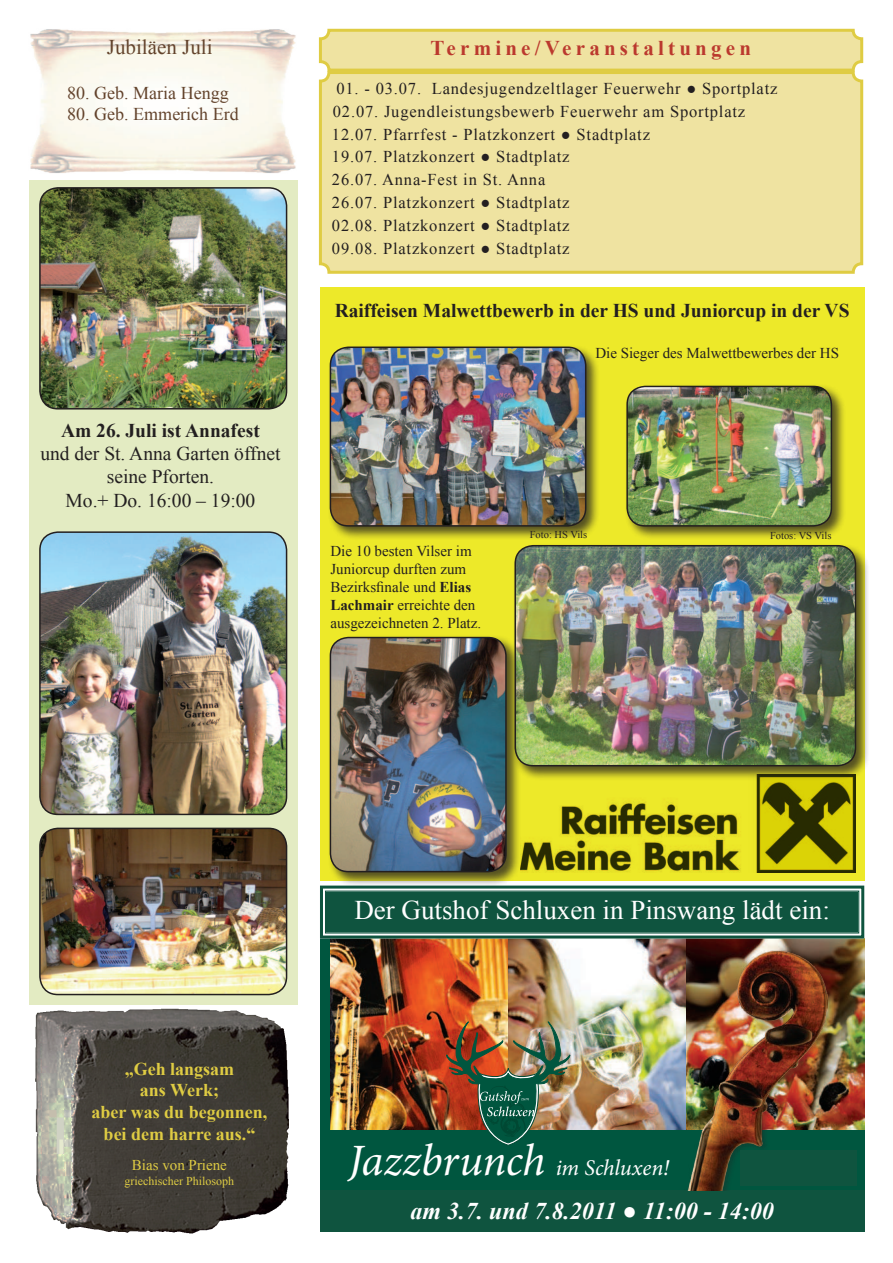
<style>
.page{position:relative;width:893px;height:1263px;background:#fff}
.page>*{position:absolute;margin:0;border:0;box-sizing:border-box;transform-origin:0 0}
.t1{font:27px "Times New Roman";color:#fff}
.t2{font:italic 700 24px "Times New Roman";color:#fff}
.t3{font:italic 22.35px "Minion Pro";letter-spacing:-.005em;color:#fff}
.t4{font:700 21px "Times New Roman";letter-spacing:.2em;color:#bb392e}
.t5{font:21px "Times New Roman";color:#63432c}
.t6{font:700 19.5px "Times New Roman";color:#231f20}
.t7{font:19.5px/23.4px "Times New Roman";color:#231f20;text-align:center}
.t8{font:700 18px/21.6px "Times New Roman";color:#dfcc43;text-align:center}
.t9{font:18px "Times New Roman";color:#63432c}
.t10{font:16.5px/22.8px "Times New Roman";letter-spacing:.05em;color:#231f20}
.t11{font:15px/18px "Times New Roman";color:#231f20}
.t12{font:15px "Times New Roman";color:#dfcc43}
.t13{font:12px "Times New Roman";color:#dfcc43}
.t14{font:10.5px "Times New Roman";color:#231f20}
.s1{font-weight:700}
.s2{font-size:44.85px}
.s3{font-weight:400;font-style:normal}
</style>
<div class="page">
<div style="left:29px;top:181px;width:269px;height:824px;background:#e3ebc2"></div>
<div style="left:320px;top:288px;width:544px;height:593px;background:#ede929"></div>
<img style="left:35px;top:1008px;width:254px;height:226px">
<img style="left:30px;top:29px;width:266px;height:144px">
<div style="left:320px;top:30px;width:542px;height:40px;background:#efe3a1;border-radius:9px"></div>
<div style="left:319px;top:29px;width:544px;height:43px;border:3px solid #dfcc43;border-radius:9px"></div>
<div style="left:320px;top:73px;width:542px;height:199px;background:#efe3a1;border-radius:9px"></div>
<div style="left:319px;top:71px;width:544px;height:203px;border:3px solid #dfcc43;border-radius:9px"></div>
<div style="left:320px;top:1189px;width:544px;height:43px;background:#0f543f"></div>
<div style="left:320px;top:938px;width:544px;height:252px;background:#00563f"></div>
<img style="left:330px;top:940px;width:534px;height:189px">
<div style="left:677px;top:949px;width:156px;height:241px;background:#231f20;opacity:.3"></div>
<img style="left:679px;top:950px;width:148px;height:240px">
<img style="left:446px;top:1021px;width:125px;height:124px">
<svg style="left:320px;top:885px;width:545px;height:55px;background:#276350"></svg>
<div style="left:325px;top:890px;width:534px;height:43px;border:1px solid #0f543f"></div>
<div style="left:740px;top:1150px;width:117px;height:36px;background:#0f543f"></div>
<img style="left:521px;top:780px;width:334px;height:93px">
<div style="left:327px;top:344px;width:274px;height:197px;background:#231f20;opacity:.75"></div>
<img style="left:330px;top:347px;width:256px;height:179px">
<div style="left:330px;top:346px;width:256px;height:181px;border:2px solid #231f20;border-radius:18px"></div>
<img style="left:40px;top:828px;width:247px;height:166px">
<div style="left:39px;top:828px;width:248px;height:167px;border:2px solid #231f20;border-radius:18px"></div>
<img style="left:40px;top:532px;width:247px;height:282px">
<div style="left:39px;top:531px;width:248px;height:284px;border:2px solid #231f20;border-radius:18px"></div>
<img style="left:40px;top:188px;width:247px;height:221px">
<div style="left:39px;top:187px;width:248px;height:222px;border:2px solid #231f20;border-radius:18px"></div>
<div style="left:624px;top:383px;width:222px;height:158px;background:#231f20;opacity:.75"></div>
<img style="left:627px;top:386px;width:204px;height:140px">
<div style="left:626px;top:386px;width:206px;height:141px;border:2px solid #231f20;border-radius:18px"></div>
<div style="left:512px;top:543px;width:358px;height:237px;background:#231f20;opacity:.75"></div>
<img style="left:515px;top:546px;width:340px;height:220px">
<div style="left:514px;top:545px;width:342px;height:221px;border:2px solid #231f20;border-radius:18px"></div>
<div style="left:327px;top:635px;width:194px;height:252px;background:#231f20;opacity:.75"></div>
<img style="left:330px;top:637px;width:176px;height:235px">
<div style="left:330px;top:637px;width:177px;height:235px;border:2px solid #231f20;border-radius:18px"></div>
<p class="t5" style="left:107px;top:40px;width:107px">Jubiläen Juli</p>
<p class="t4" style="left:430px;top:33px;width:322px">Termine/Veranstaltungen</p>
<p class="t10" style="left:332px;top:77px;width:447px">01. - 03.07. Landesjugendzeltlager Feuerwehr ● Sportplatz 02.07. Jugendleistungsbewerb Feuerwehr am Sportplatz 12.07. Pfarrfest - Platzkonzert ● Stadtplatz<br>19.07. Platzkonzert ● Stadtplatz<br>26.07. Anna-Fest in St. Anna<br>26.07. Platzkonzert ● Stadtplatz<br>02.08. Platzkonzert ● Stadtplatz<br>09.08. Platzkonzert ● Stadtplatz</p>
<p class="t9" style="left:67px;top:86px;width:163px">80. Geb. Maria Hengg</p>
<p class="t9" style="left:67px;top:108px;width:173px">80. Geb. Emmerich Erd</p>
<p class="t6" style="left:61px;top:417px;width:200px">Am 26. Juli ist Annafest</p>
<p class="t7" style="left:40px;top:444px;width:242px">und der St. Anna Garten öffnet seine Pforten.<br>Mo.+ Do. 16:00 – 19:00</p>
<p class="t6" style="left:335px;top:297px;width:516px">Raiffeisen Malwettbewerb in der HS und Juniorcup in der VS</p>
<p class="t11" style="left:595px;top:345px;width:245px">Die Sieger des Malwettbewerbes der HS</p>
<p class="t11" style="left:330px;top:543px;width:152px">Die 10 besten Vilser im<br>Juniorcup durften zum<br>Bezirks昀椀nale und <span class="s1">Elias<br>Lachmair</span> erreichte den ausgezeichneten 2. Platz.</p>
<p class="t14" style="left:530px;top:531px;width:59px">Foto: HS Vils</p>
<p class="t14" style="left:770px;top:532px;width:63px">Fotos: VS Vils</p>
<p class="t8" style="left:92px;top:1060px;width:177px">„Geh langsam<br>ans Werk;<br>aber was du begonnen, bei dem harre aus.“</p>
<p class="t12" style="left:132px;top:1160px;width:96px">Bias von Priene</p>
<p class="t13" style="left:125px;top:1176px;width:111px">griechischer Philosoph</p>
<h1 class="t1" style="left:354px;top:900px;width:477px">Der Gutshof Schluxen in Pinswang lädt ein:</h1>
<h3 class="t3" style="left:348px;top:1159px;width:322px"><span class="s2">Jazzbrunch</span> im Schluxen!</h3>
<h2 class="t2" style="left:410px;top:1196px;width:365px">am 3.7. und 7.8.2011 <span class="s3">●</span> 11:00 - 14:00</h2>
</div>
